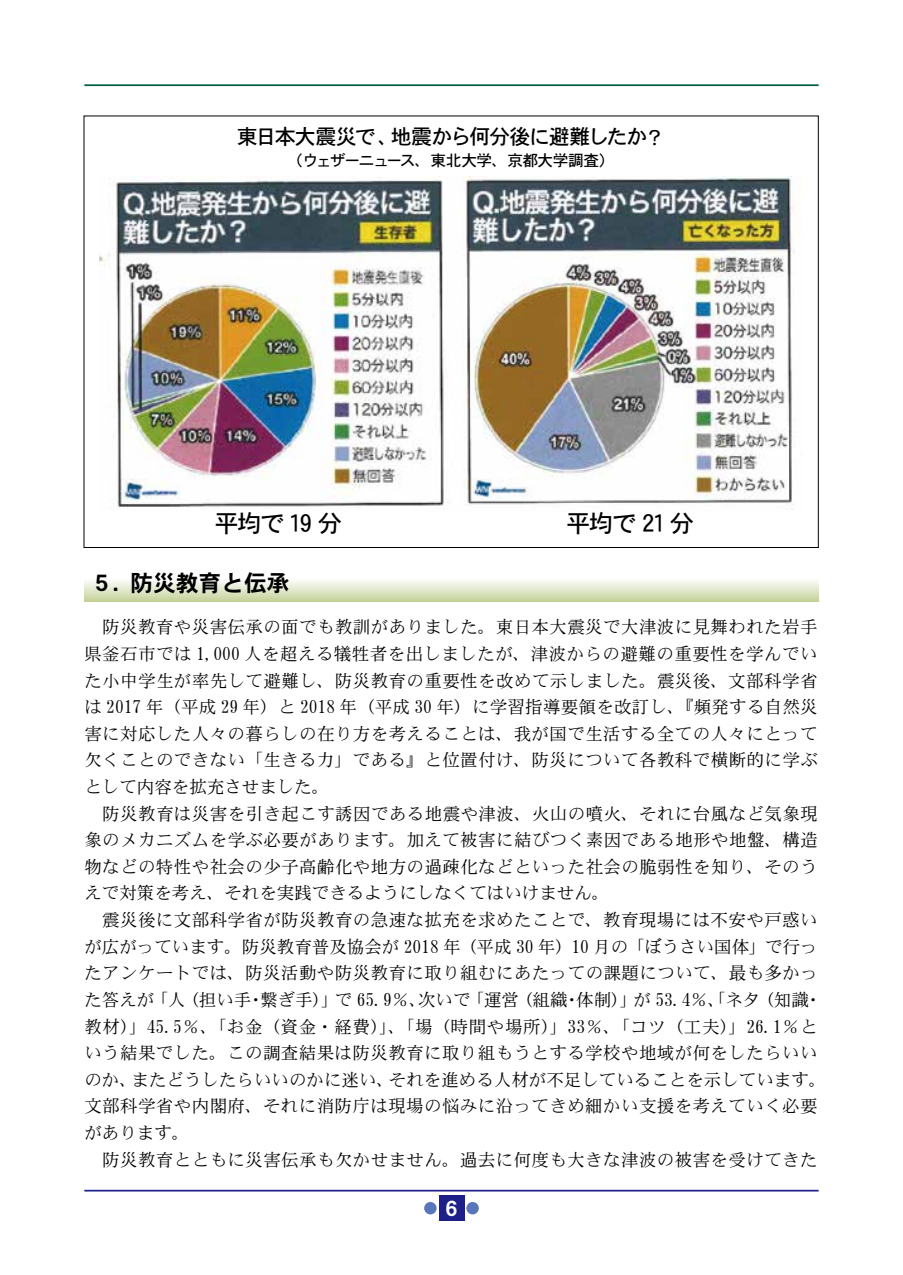
<style>
.page{position:relative;width:903px;height:1275px;background:#fff}
.page>*{position:absolute;margin:0;border:0;box-sizing:border-box;transform-origin:0 0}
.t1{font:24.5px "DFHS Gothic W5 WIN RKSJ H";letter-spacing:-.065em;color:#000}
.t2{font:22.75px "DFHS Gothic W7 WIN RKSJ H";color:#000}
.t3{font:21px "DFHS Gothic W5 WIN RKSJ H";letter-spacing:-.06em;color:#000}
.t4{font:21px "DFHS Gothic W7 WING RKSJ H";color:#fff}
.t5{font:17.5px/26.6px "DFHS Mincho W3 WIN RKSJ H";letter-spacing:.025em;color:#000}
.t6{font:15.75px "DFHS Gothic W5 WIN RKSJ H";letter-spacing:-.05em;color:#000}
</style>
<div class="page">
<hr style="left:84px;top:1190px;width:735px;height:1px;background:#1d2088">
<div style="left:439px;top:1196px;width:25px;height:25px;background:#1d2088"></div>
<div style="left:466px;top:1202px;width:13px;height:12px;background:#5976ba;border-radius:50%"></div>
<div style="left:424px;top:1202px;width:13px;height:12px;background:#5976ba;border-radius:50%"></div>
<hr style="left:84px;top:84px;width:735px;height:2px;background:#005e3c">
<img style="left:100px;top:176px;width:695px;height:333px">
<svg style="left:84px;top:581px;width:735px;height:20px;background:#dee5c7"></svg>
<p class="t3" style="left:237px;top:126px;width:430px">東日本大震災で､地震から何分後に避難したか？</p>
<p class="t6" style="left:287px;top:152px;width:329px">（ウェザーニュース、東北大学、京都大学調査）</p>
<h1 class="t1" style="left:214px;top:511px;width:129px">平均で 19 分</h1>
<h1 class="t1" style="left:566px;top:511px;width:129px">平均で 21 分</h1>
<h2 class="t2" style="left:91px;top:572px;width:201px">５. 防災教育と伝承</h2>
<p class="t5" style="left:84px;top:614px;width:743px">　防災教育や災害伝承の面でも教訓がありました。東日本大震災で大津波に見舞われた岩手県釜石市では 1,000 人を超える犠牲者を出しましたが、津波からの避難の重要性を学んでいた小中学生が率先して避難し、防災教育の重要性を改めて示しました。震災後、文部科学省は 2017 年（平成 29 年）と 2018 年（平成 30 年）に学習指導要領を改訂し、『頻発する自然災害に対応した人々の暮らしの在り方を考えることは、我が国で生活する全ての人々にとって欠くことのできない「生きる力」である』と位置付け、防災について各教科で横断的に学ぶとして内容を拡充させました。<br>　防災教育は災害を引き起こす誘因である地震や津波、火山の噴火、それに台風など気象現象のメカニズムを学ぶ必要があります。加えて被害に結びつく素因である地形や地盤、構造物などの特性や社会の少子高齢化や地方の過疎化などといった社会の脆弱性を知り、そのうえで対策を考え、それを実践できるようにしなくてはいけません。<br>　震災後に文部科学省が防災教育の急速な拡充を求めたことで、教育現場には不安や戸惑いが広がっています。防災教育普及協会が 2018 年（平成 30 年）10 月の「ぼうさい国体」で行ったアンケートでは、防災活動や防災教育に取り組むにあたっての課題について、最も多かった答えが「人（担い手・繋ぎ手）」で 65.9％、次いで「運営（組織・体制）」が 53.4％、「ネタ（知識・教材）」45.5％、「お金（資金・経費）」、「場（時間や場所）」33％、「コツ（工夫）」26.1％という結果でした。この調査結果は防災教育に取り組もうとする学校や地域が何をしたらいいのか、またどうしたらいいのかに迷い、それを進める人材が不足していることを示しています。文部科学省や内閣府、それに消防庁は現場の悩みに沿ってきめ細かい支援を考えていく必要があります。<br>　防災教育とともに災害伝承も欠かせません。過去に何度も大きな津波の被害を受けてきた</p>
<p class="t4" style="left:435px;top:1201px;width:23px">16</p>
</div>
